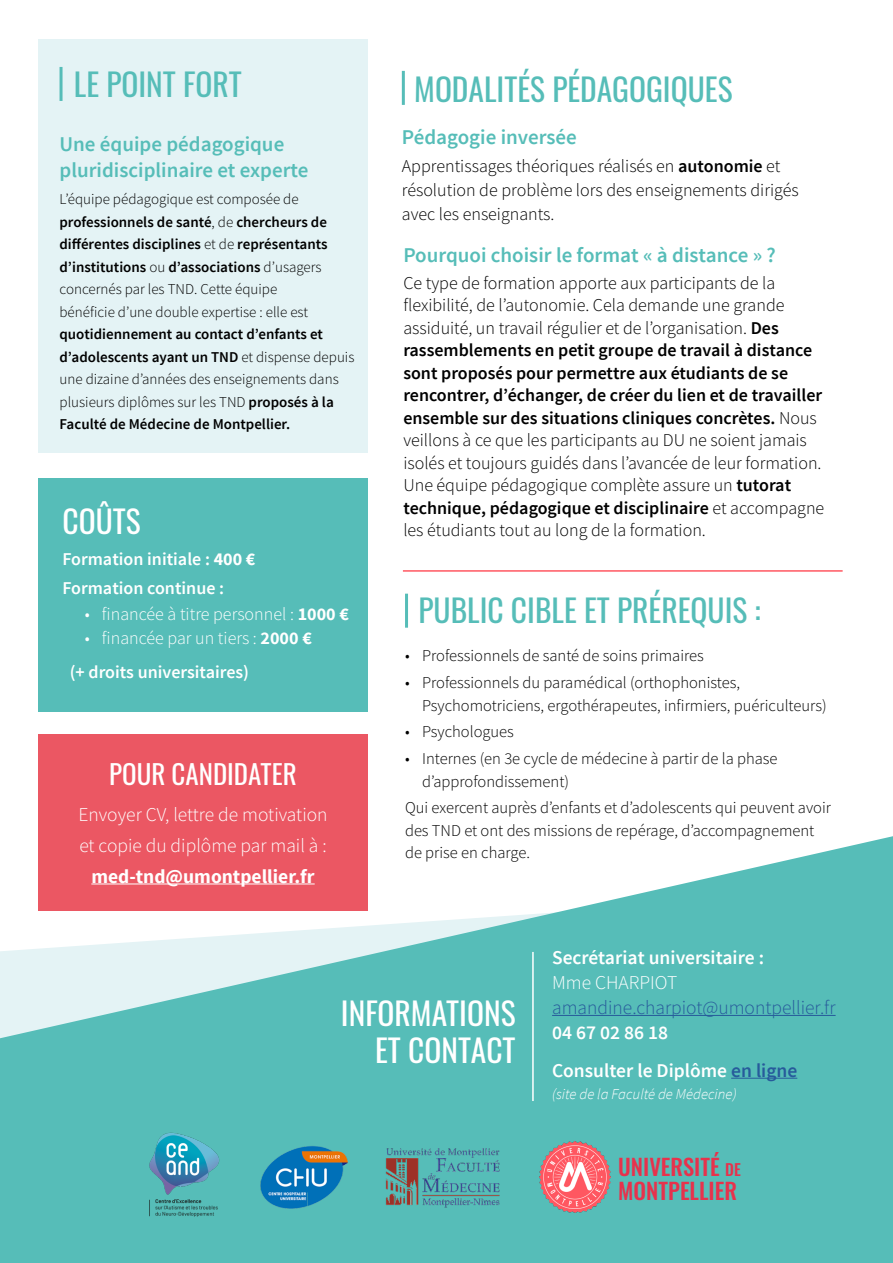
<style>
.page{position:relative;width:893px;height:1263px;background:#fff}
.page>*{position:absolute;margin:0;border:0;box-sizing:border-box;transform-origin:0 0}
.t1{font:31.5px "Oswald";color:#56bdb8}
.t2{font:31.5px/36.8px "Oswald";color:#fff;text-align:right}
.t3{font:27px "Oswald";color:#fff}
.t4{font:500 22.5px/23.9px "Oswald";color:#e7324c}
.t5{font:600 21px/26.7px "Source Sans Pro";color:#56bdb8}
.t6{font:300 19.5px/31px "Source Sans Pro";color:#fff}
.t7{font:600 19.5px "Source Sans Pro";color:#fff}
.t8{font:300 19.5px "Source Sans Pro";color:#275b9b}
.t9{font:700 19.5px "Source Sans Pro";color:#fff}
.t10{font:300 18px/22.5px "Source Sans Pro";color:#000}
.t11{font:600 18px/28.5px "Source Sans Pro";color:#fff}
.t12{font:300 18px "Source Sans Pro";color:#fff}
.t13{font:300 16.5px/22.5px "Source Sans Pro";color:#000}
.t14{font:300 15px/22.5px "Source Sans Pro";color:#000}
.t15{font:600 15px/22.5px "Source Sans Pro";color:#000}
.t16{font:italic 300 15px "Source Sans Pro";color:#fff}
.s1{font-weight:600}
.s2{font-weight:300}
.s3{font-weight:700}
.s4{color:#275b9b}
.s5{font-size:15.9px}
</style>
<div class="page">
<svg style="left:0;top:836px;width:893px;height:427px;background:#75c9c5"></svg>
<img style="left:259px;top:1146px;width:88px;height:63px">
<img style="left:384px;top:1147px;width:119px;height:60px">
<img style="left:139px;top:1122px;width:91px;height:109px">
<img style="left:539px;top:1141px;width:71px;height:72px">
<div style="left:38px;top:39px;width:330px;height:414px;background:#e4f3f5"></div>
<hr style="left:402px;top:71px;width:3px;height:34px;background:#56bdb8">
<hr style="left:60px;top:67px;width:3px;height:34px;background:#56bdb8">
<div style="left:38px;top:478px;width:330px;height:233px;background:#56bdb8"></div>
<hr style="left:405px;top:594px;width:3px;height:34px;background:#56bdb8">
<div style="left:38px;top:734px;width:330px;height:177px;background:#eb5763"></div>
<hr style="left:403px;top:570px;width:440px;height:2px;background:#ff5761">
<hr style="left:91px;top:883px;width:224px;height:1px;background:#fff">
<hr style="left:731px;top:1078px;width:66px;height:1px;background:#275b9b">
<hr style="left:552px;top:1015px;width:284px;height:1px;background:#275b9b">
<hr style="left:532px;top:952px;width:2px;height:149px;background:#fff">
<h1 class="t1" style="left:74px;top:56px;width:169px">LE POINT FORT</h1>
<h1 class="t1" style="left:414px;top:61px;width:320px">MODALITÉS PÉDAGOGIQUES</h1>
<p class="t5" style="left:60px;top:131px;width:251px">Une équipe pédagogique pluridisciplinaire et experte</p>
<p class="t14" style="left:60px;top:188px;width:270px">L’équipe pédagogique est composée de <span class="s1">professionnels de santé</span>, de <span class="s1">chercheurs de différentes disciplines</span> et de <span class="s1">représentants d’institutions</span> ou <span class="s1">d’associations</span> d’usagers concernés par les TND. Cette équipe bénéficie d’une double expertise : elle est</p>
<p class="t15" style="left:60px;top:323px;width:296px">quotidiennement au contact d’enfants et d’adolescents ayant un TND <span class="s2">et dispense depuis une dizaine d’années des enseignements dans plusieurs diplômes sur les TND</span> proposés à la Faculté de Médecine de Montpellier.</p>
<p class="t5" style="left:402px;top:124px;width:176px">Pédagogie inversée</p>
<p class="t10" style="left:402px;top:154px;width:398px;line-height:24px">Apprentissages théoriques réalisés en <span class="s1">autonomie</span> et résolution de problème lors des enseignements dirigés avec les enseignants.</p>
<p class="t5" style="left:403px;top:242px;width:374px">Pourquoi choisir le format « à distance » ?</p>
<p class="t10" style="left:403px;top:271px;width:422px">Ce type de formation apporte aux participants de la flexibilité, de l’autonomie. Cela demande une grande assiduité, un travail régulier et de l’organisation. <span class="s1">Des rassemblements en petit groupe de travail à distance sont proposés pour permettre aux étudiants de se rencontrer, d’échanger, de créer du lien et de travailler ensemble sur des situations cliniques concrètes.</span> Nous veillons à ce que les participants au DU ne soient jamais isolés et toujours guidés dans l’avancée de leur formation.<br>Une équipe pédagogique complète assure un <span class="s1">tutorat technique, pédagogique et disciplinaire</span> et accompagne les étudiants tout au long de la formation.</p>
<h1 class="t2" style="left:63px;top:500px;width:80px">COÛTS</h1>
<p class="t11" style="left:62px;top:545px;width:195px">Formation initiale : <span class="s3">400 €<br></span>Formation continue :</p>
<p class="t12" style="left:85px;top:603px;width:265px">• financée à titre personnel : <span class="s3">1000 €</span></p>
<p class="t12" style="left:85px;top:627px;width:228px">• financée par un tiers : <span class="s3">2000 €</span></p>
<p class="t11" style="left:70px;top:658px;width:181px">(+ droits universitaires)</p>
<h2 class="t3" style="left:109px;top:750px;width:189px">POUR CANDIDATER</h2>
<p class="t6" style="left:78px;top:798px;width:251px">Envoyer CV, lettre de motivation et copie du diplôme par mail à :</p>
<p class="t9" style="left:91px;top:863px;width:225px">med-tnd@umontpellier.fr</p>
<h1 class="t1" style="left:418px;top:582px;width:344px">PUBLIC CIBLE ET PRÉREQUIS :</h1>
<p class="t13" style="left:405px;top:645px;width:300px">• Professionnels de santé de soins primaires</p>
<p class="t13" style="left:422px;top:671px;width:406px;text-indent:-17px">• Professionnels du paramédical (orthophonistes,<br>Psychomotriciens, ergothérapeutes, infirmiers, puériculteurs)</p>
<p class="t13" style="left:405px;top:721px;width:110px">• Psychologues</p>
<p class="t13" style="left:422px;top:747px;width:357px;text-indent:-17px">• Internes (en 3e cycle de médecine à partir de la phase d’approfondissement)</p>
<p class="t13" style="left:405px;top:797px;width:428px">Qui exercent auprès d’enfants et d’adolescents qui peuvent avoir des TND et ont des missions de repérage, d’accompagnement de prise en charge.</p>
<h1 class="t2" style="left:341px;top:991px;width:176px">INFORMATIONS<br>ET CONTACT</h1>
<p class="t7" style="left:552px;top:946px;width:213px">Secrétariat universitaire :</p>
<p class="t6" style="left:552px;top:967px;width:127px">Mme CHARPIOT</p>
<p class="t8" style="left:552px;top:996px;width:285px">amandine.charpiot@umontpellier.fr</p>
<p class="t7" style="left:552px;top:1021px;width:118px">04 67 02 86 18</p>
<p class="t7" style="left:552px;top:1058px;width:247px">Consulter le Diplôme <span class="s4">en ligne</span></p>
<p class="t16" style="left:552px;top:1085px;width:186px">(site de la Faculté de Médecine)</p>
<p class="t4" style="left:618px;top:1156px;width:124px">UNIVERSITÉ <span class="s5">DE<br></span>MONTPELLIER</p>
</div>
